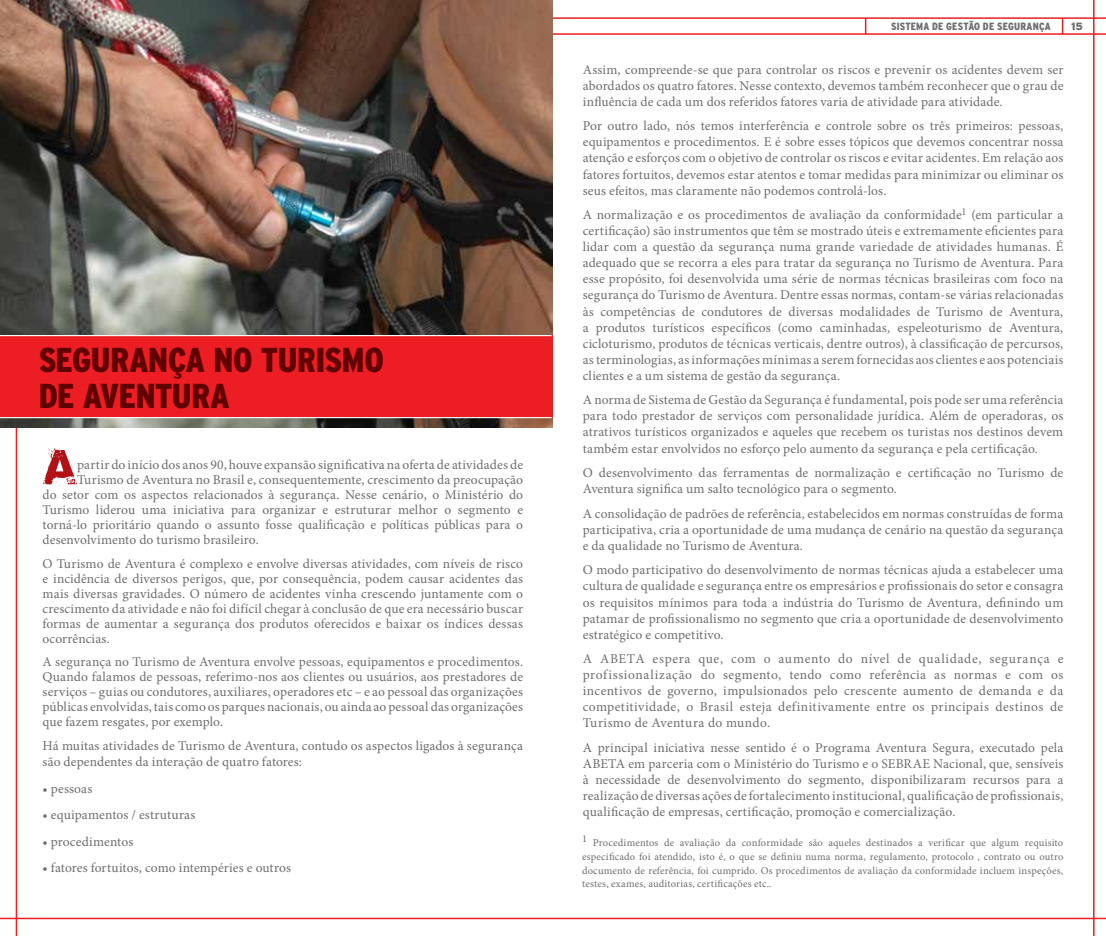
<style>
.page{position:relative;width:1106px;height:936px;background:#fff}
.page>*{position:absolute;margin:0;border:0;box-sizing:border-box;transform-origin:0 0}
.t1{font:900 condensed 34.5px/36px "Interstate";letter-spacing:-.015em;color:#680000}
.t2{font:13.5px/16px "Minion Pro";letter-spacing:.01em;color:#6d6e71;text-align:justify}
.t3{font:10.5px/13.5px "Minion Pro";letter-spacing:.02em;color:#6d6e71;text-align:justify}
.t4{font:900 condensed 10.5px "Interstate";letter-spacing:.02em;color:#6d6e71}
.t5{font:900 10.5px "Interstate";color:#6d6e71}
</style>
<div class="page">
<hr style="left:16px;top:0;width:1px;height:935px;background:#ed1d24">
<hr style="left:0;top:917px;width:553px;height:2px;background:#ed1d24">
<hr style="left:553px;top:33px;width:553px;height:2px;background:#ed1d24">
<hr style="left:553px;top:17px;width:553px;height:2px;background:#ed1d24">
<hr style="left:1093px;top:0;width:1px;height:935px;background:#ed1d24">
<svg style="left:1061px;top:18px;width:2px;height:17px"></svg>
<hr style="left:553px;top:917px;width:553px;height:2px;background:#ed1d24">
<svg style="left:865px;top:19px;width:1px;height:14px"></svg>
<img style="left:0;top:0;width:553px;height:428px">
<div style="left:0;top:335px;width:553px;height:82px;background:#ed1d24"></div>
<hr style="left:0;top:417px;width:551px;height:1px;background:#fff">
<hr style="left:0;top:335px;width:551px;height:1px;background:#fff">
<svg style="left:42px;top:448px;width:35px;height:38px"></svg>
<h1 class="t1" style="left:38px;top:342px;width:347px">SEGURANÇA NO TURISMO<br>DE AVENTURA</h1>
<p class="t2" style="left:77px;top:457px;width:447px">partir do início dos anos 90, houve expansão significativa na oferta de atividades de</p>
<p class="t2" style="left:77px;top:472px;width:447px">Turismo de Aventura no Brasil e, consequentemente, crescimento da preocupação</p>
<p class="t2" style="left:43px;top:487px;width:482px">do setor com os aspectos relacionados à segurança. Nesse cenário, o Ministério do</p>
<p class="t2" style="left:43px;top:502px;width:482px">Turismo liderou uma iniciativa para organizar e estruturar melhor o segmento e</p>
<p class="t2" style="left:43px;top:517px;width:482px">torná-lo prioritário quando o assunto fosse qualificação e políticas públicas para o</p>
<p class="t2" style="left:43px;top:532px;width:218px">desenvolvimento do turismo brasileiro.</p>
<p class="t2" style="left:43px;top:556px;width:482px;line-height:15px">O Turismo de Aventura é complexo e envolve diversas atividades, com níveis de risco e incidência de diversos perigos, que, por consequência, podem causar acidentes das mais diversas gravidades. O número de acidentes vinha crescendo juntamente com o crescimento da atividade e não foi difícil chegar à conclusão de que era necessário buscar formas de aumentar a segurança dos produtos oferecidos e baixar os índices dessas ocorrências.</p>
<p class="t2" style="left:43px;top:654px;width:482px;line-height:15px">A segurança no Turismo de Aventura envolve pessoas, equipamentos e procedimentos.<br>Quando falamos de pessoas, referimo-nos aos clientes ou usuários, aos prestadores de serviços – guias ou condutores, auxiliares, operadores etc – e ao pessoal das organizações públicas envolvidas, tais como os parques nacionais, ou ainda ao pessoal das organizações que fazem resgates, por exemplo.</p>
<p class="t2" style="left:43px;top:737px;width:482px">Há muitas atividades de Turismo de Aventura, contudo os aspectos ligados à segurança são dependentes da interação de quatro fatores:</p>
<p class="t2" style="left:43px;top:780px;width:51px">• pessoas</p>
<p class="t2" style="left:43px;top:806px;width:154px">• equipamentos / estruturas</p>
<p class="t2" style="left:43px;top:833px;width:92px">• procedimentos</p>
<p class="t2" style="left:43px;top:859px;width:250px">• fatores fortuitos, como intempéries e outros</p>
<p class="t4" style="left:891px;top:20px;width:161px">SISTEMA DE GESTÃO DE SEGURANÇA</p>
<p class="t5" style="left:1071px;top:20px;width:13px">15</p>
<p class="t2" style="left:583px;top:61px;width:482px">Assim, compreende-se que para controlar os riscos e prevenir os acidentes devem ser abordados os quatro fatores. Nesse contexto, devemos também reconhecer que o grau de influência de cada um dos referidos fatores varia de atividade para atividade.</p>
<p class="t2" style="left:583px;top:118px;width:482px">Por outro lado, nós temos interferência e controle sobre os três primeiros: pessoas, equipamentos e procedimentos. E é sobre esses tópicos que devemos concentrar nossa atenção e esforços com o objetivo de controlar os riscos e evitar acidentes. Em relação aos fatores fortuitos, devemos estar atentos e tomar medidas para minimizar ou eliminar os seus efeitos, mas claramente não podemos controlá-los.</p>
<p class="t2" style="left:583px;top:207px;width:482px">A normalização e os procedimentos de avaliação da conformidade<sup>1</sup> (em particular a certificação) são instrumentos que têm se mostrado úteis e extremamente eficientes para lidar com a questão da segurança numa grande variedade de atividades humanas. É adequado que se recorra a eles para tratar da segurança no Turismo de Aventura. Para esse propósito, foi desenvolvida uma série de normas técnicas brasileiras com foco na segurança do Turismo de Aventura. Dentre essas normas, contam-se várias relacionadas às competências de condutores de diversas modalidades de Turismo de Aventura, a produtos turísticos específicos (como caminhadas, espeleoturismo de Aventura, cicloturismo, produtos de técnicas verticais, dentre outros), à classificação de percursos, as terminologias, as informações mínimas a serem fornecidas aos clientes e aos potenciais clientes e a um sistema de gestão da segurança.</p>
<p class="t2" style="left:583px;top:392px;width:482px">A norma de Sistema de Gestão da Segurança é fundamental, pois pode ser uma referência para todo prestador de serviços com personalidade jurídica. Além de operadoras, os atrativos turísticos organizados e aqueles que recebem os turistas nos destinos devem também estar envolvidos no esforço pelo aumento da segurança e pela certificação.</p>
<p class="t2" style="left:583px;top:465px;width:482px">O desenvolvimento das ferramentas de normalização e certificação no Turismo de<br>Aventura significa um salto tecnológico para o segmento.</p>
<p class="t2" style="left:583px;top:505px;width:482px">A consolidação de padrões de referência, estabelecidos em normas construídas de forma participativa, cria a oportunidade de uma mudança de cenário na questão da segurança e da qualidade no Turismo de Aventura.</p>
<p class="t2" style="left:583px;top:562px;width:482px">O modo participativo do desenvolvimento de normas técnicas ajuda a estabelecer uma cultura de qualidade e segurança entre os empresários e profissionais do setor e consagra os requisitos mínimos para toda a indústria do Turismo de Aventura, definindo um patamar de profissionalismo no segmento que cria a oportunidade de desenvolvimento estratégico e competitivo.</p>
<p class="t2" style="left:583px;top:651px;width:482px">A ABETA espera que, com o aumento do nível de qualidade, segurança e profissionalização do segmento, tendo como referência as normas e com os incentivos de governo, impulsionados pelo crescente aumento de demanda e da competitividade, o Brasil esteja definitivamente entre os principais destinos de Turismo de Aventura do mundo.</p>
<p class="t2" style="left:583px;top:739px;width:482px">A principal iniciativa nesse sentido é o Programa Aventura Segura, executado pela ABETA em parceria com o Ministério do Turismo e o SEBRAE Nacional, que, sensíveis à necessidade de desenvolvimento do segmento, disponibilizaram recursos para a realização de diversas ações de fortalecimento institucional, qualificação de profissionais, qualificação de empresas, certificação, promoção e comercialização.</p>
<p class="t3" style="left:582px;top:836px;width:483px">1 Procedimentos de avaliação da conformidade são aqueles destinados a verificar que algum requisito especificado foi atendido, isto é, o que se definiu numa norma, regulamento, protocolo , contrato ou outro documento de referência, foi cumprido. Os procedimentos de avaliação da conformidade incluem inspeções, testes, exames, auditorias, certificações etc..</p>
</div>
